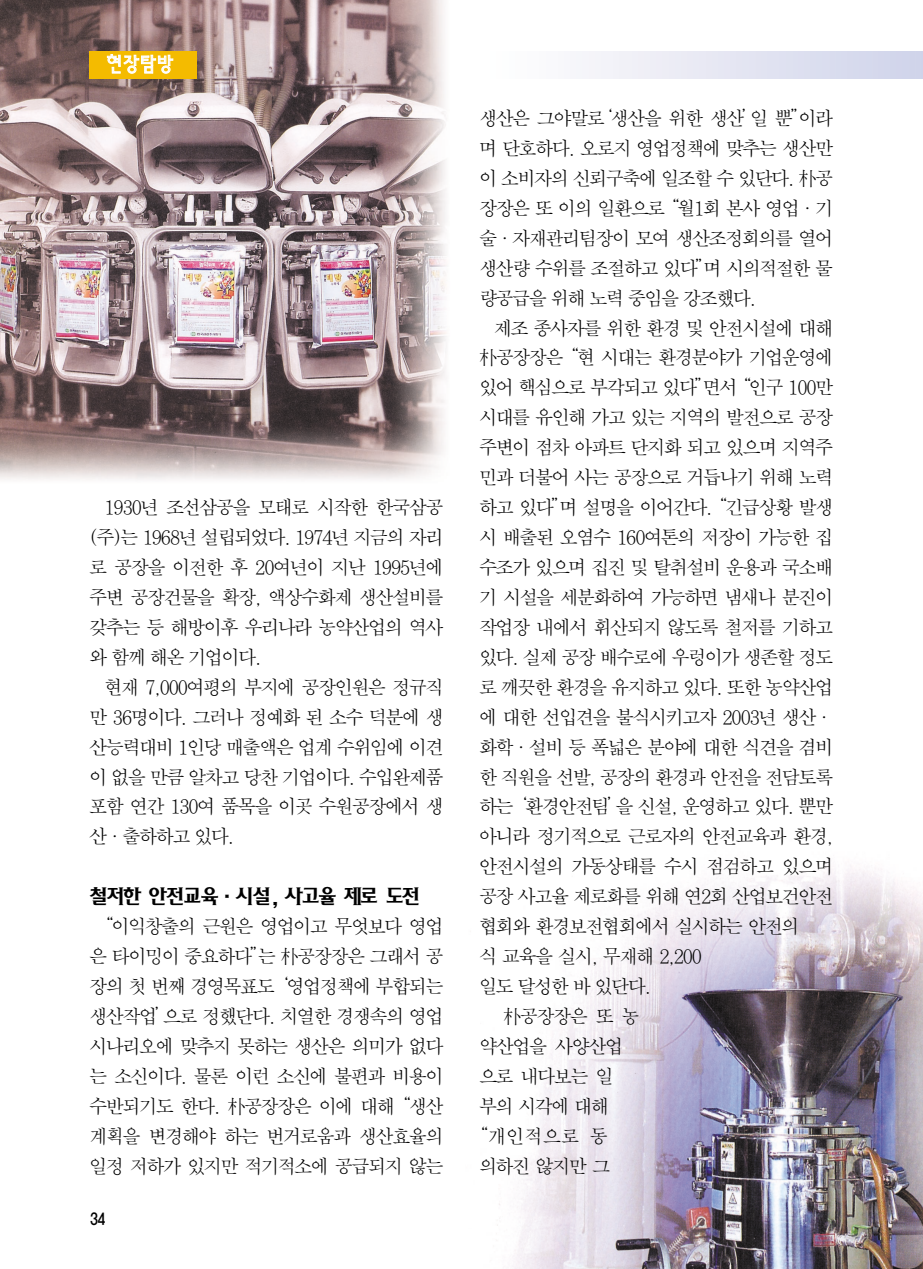
<style>
.page{position:relative;width:923px;height:1269px;background:#fff}
.page>*{position:absolute;margin:0;border:0;box-sizing:border-box;transform-origin:0 0}
.t1{font:19.25px/29.9px "SM Amu S";letter-spacing:-.12em;color:#000;text-align:justify}
.t2{font:19.25px "Gasi B";letter-spacing:-.13em;color:#000}
.t3{font:19.25px "Pino M";color:#fff;scale:1.1 1}
.t4{font:14px "Cstre L";color:#000;scale:.85 1}
</style>
<div class="page">
<hr style="left:591px;top:51px;width:2px;height:28px;background:#f5f4f9">
<svg style="left:598px;top:51px;width:31px;height:28px"></svg>
<svg style="left:635px;top:51px;width:37px;height:28px"></svg>
<svg style="left:678px;top:51px;width:31px;height:28px"></svg>
<hr style="left:714px;top:51px;width:2px;height:28px;background:#e7e8f3">
<svg style="left:721px;top:51px;width:31px;height:28px"></svg>
<svg style="left:758px;top:51px;width:37px;height:28px"></svg>
<svg style="left:801px;top:51px;width:31px;height:28px"></svg>
<hr style="left:837px;top:51px;width:2px;height:28px;background:#d8dcee">
<svg style="left:844px;top:51px;width:31px;height:28px"></svg>
<hr style="left:880px;top:51px;width:2px;height:28px;background:#d4d7ec">
<svg style="left:887px;top:51px;width:36px;height:28px"></svg>
<img style="left:0;top:0;width:446px;height:480px">
<img style="left:497px;top:865px;width:425px;height:404px">
<div style="left:89px;top:51px;width:108px;height:28px;background:#f4bb00"></div>
<p class="t3" style="left:103px;top:55px;width:68px">현장탐방</p>
<p class="t1" style="left:89px;top:493px;width:356px;text-indent:15px">1930년 조선삼공을 모태로 시작한 한국삼공 (주)는 1968년 설립되었다. 1974년 지금의 자리 로 공장을 이전한 후 20여년이 지난 1995년에 주변 공장건물을 확장, 액상수화제 생산설비를 갖추는 등 해방이후 우리나라 농약산업의 역사 와 함께 해온 기업이다.</p>
<p class="t1" style="left:89px;top:673px;width:356px;text-indent:15px">현재 7,000여평의 부지에 공장인원은 정규직 만 36명이다. 그러나 정예화 된 소수 덕분에 생 산능력대비 1인당 매출액은 업계 수위임에 이견 이 없을 만큼 알차고 당찬 기업이다. 수입완제품 포함 연간 130여 품목을 이곳 수원공장에서 생 산·출하하고 있다.</p>
<p class="t2" style="left:89px;top:888px;width:333px">철저한 안전교육·시설, 사고율 제로 도전</p>
<p class="t1" style="left:89px;top:912px;width:356px">“이익창출의 근원은 영업이고 무엇보다 영업 은 타이밍이 중요하다”는 朴공장장은 그래서 공 장의 첫 번째 경영목표도‘영업정책에 부합되는 생산작업’으로 정했단다. 치열한 경쟁속의 영업 시나리오에 맞추지 못하는 생산은 의미가 없다 는 소신이다. 물론 이런 소신에 불편과 비용이 수반되기도 한다. 朴공장장은 이에 대해“생산 계획을 변경해야 하는 번거로움과 생산효율의 일정 저하가 있지만 적기적소에 공급되지 않는</p>
<p class="t4" style="left:89px;top:1212px;width:21px">34</p>
<p class="t1" style="left:478px;top:104px;width:356px">생산은 그야말로‘생산을 위한 생산’일 뿐”이라 며 단호하다. 오로지 영업정책에 맞추는 생산만 이 소비자의 신뢰구축에 일조할 수 있단다. 朴공 장장은 또 이의 일환으로“월1회 본사 영업·기 술·자재관리팀장이 모여 생산조정회의를 열어 생산량 수위를 조절하고 있다”며 시의적절한 물 량공급을 위해 노력 중임을 강조했다.</p>
<p class="t1" style="left:493px;top:314px;width:341px">제조 종사자를 위한 환경 및 안전시설에 대해</p>
<p class="t1" style="left:478px;top:344px;width:356px">朴공장장은“현 시대는 환경분야가 기업운영에</p>
<p class="t1" style="left:478px;top:374px;width:356px">있어 핵심으로 부각되고 있다”면서“인구 100만</p>
<p class="t1" style="left:478px;top:404px;width:356px">시대를 유인해 가고 있는 지역의 발전으로 공장</p>
<p class="t1" style="left:478px;top:434px;width:356px">주변이 점차 아파트 단지화 되고 있으며 지역주</p>
<p class="t1" style="left:478px;top:464px;width:356px">민과 더불어 사는 공장으로 거듭나기 위해 노력</p>
<p class="t1" style="left:478px;top:493px;width:356px">하고 있다”며 설명을 이어간다. “긴급상황 발생</p>
<p class="t1" style="left:478px;top:523px;width:356px">시 배출된 오염수 160여톤의 저장이 가능한 집</p>
<p class="t1" style="left:478px;top:553px;width:356px">수조가 있으며 집진 및 탈취설비 운용과 국소배</p>
<p class="t1" style="left:478px;top:583px;width:356px">기 시설을 세분화하여 가능하면 냄새나 분진이</p>
<p class="t1" style="left:478px;top:613px;width:356px">작업장 내에서 휘산되지 않도록 철저를 기하고</p>
<p class="t1" style="left:478px;top:643px;width:356px">있다. 실제 공장 배수로에 우렁이가 생존할 정도</p>
<p class="t1" style="left:478px;top:673px;width:356px">로 깨끗한 환경을 유지하고 있다. 또한 농약산업</p>
<p class="t1" style="left:478px;top:703px;width:356px">에 대한 선입견을 불식시키고자 2003년 생산·</p>
<p class="t1" style="left:478px;top:733px;width:356px">화학·설비 등 폭넓은 분야에 대한 식견을 겸비</p>
<p class="t1" style="left:478px;top:763px;width:356px">한 직원을 선발, 공장의 환경과 안전을 전담토록</p>
<p class="t1" style="left:478px;top:793px;width:356px">하는‘환경안전팀’을 신설, 운영하고 있다. 뿐만</p>
<p class="t1" style="left:478px;top:823px;width:356px">아니라 정기적으로 근로자의 안전교육과 환경,</p>
<p class="t1" style="left:478px;top:853px;width:356px">안전시설의 가동상태를 수시 점검하고 있으며</p>
<p class="t1" style="left:478px;top:882px;width:356px">공장 사고율 제로화를 위해 연2회 산업보건안전</p>
<p class="t1" style="left:478px;top:912px;width:322px">협회와 환경보전협회에서 실시하는 안전의</p>
<p class="t1" style="left:478px;top:942px;width:225px">식 교육을 실시, 무재해 2,200</p>
<p class="t1" style="left:478px;top:972px;width:174px">일도 달성한 바 있단다.</p>
<p class="t1" style="left:502px;top:1002px;width:139px">朴공장장은 또 농</p>
<p class="t1" style="left:478px;top:1032px;width:147px">약산업을 사양산업</p>
<p class="t1" style="left:478px;top:1062px;width:137px">으로 내다보는 일</p>
<p class="t1" style="left:478px;top:1092px;width:132px">부의 시각에 대해</p>
<p class="t1" style="left:469px;top:1122px;width:140px">“개인적으로 동</p>
<p class="t1" style="left:478px;top:1152px;width:133px">의하진 않지만 그</p>
</div>
